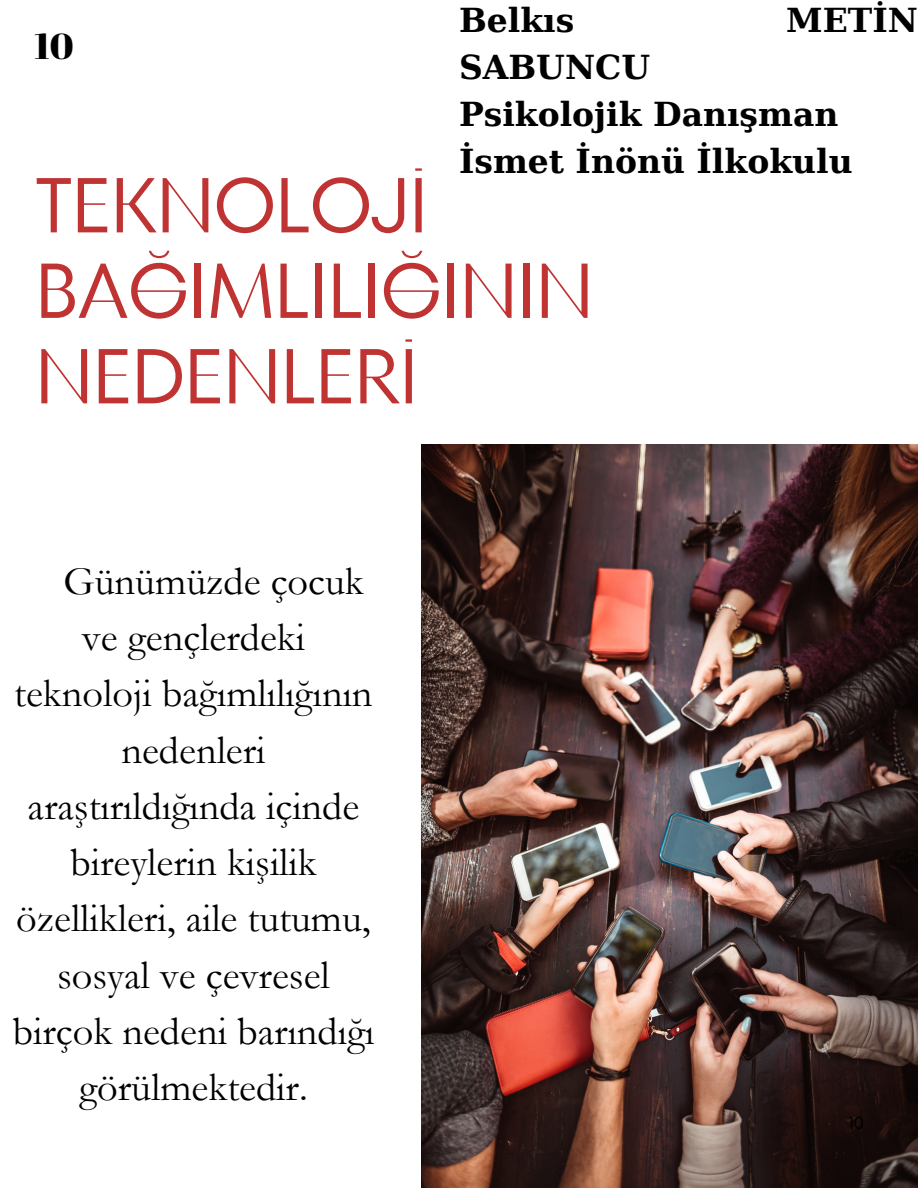
<style>
.page{position:relative;width:918px;height:1188px;background:#fff}
.page>*{position:absolute;margin:0;border:0;box-sizing:border-box;transform-origin:0 0}
.t1{font:77.55px/85.5px "TT Fors Display";color:#bf3333}
.t2{font:40.5px "Garamond";color:#000}
.t3{font:36px "Abril Fatface";color:#000}
.t4{font:700 33px "DejaVu Serif";color:#000}
.t5{font:18px "Glacial Indifference";color:#000001}
</style>
<div class="page">
<img style="left:422px;top:444px;width:496px;height:744px">
<p class="t4" style="left:459px;top:1px;width:117px">Belkıs</p>
<p class="t4" style="left:786px;top:1px;width:133px">METİN</p>
<p class="t4" style="left:459px;top:48px;width:193px">SABUNCU</p>
<p class="t4" style="left:459px;top:95px;width:381px">Psikolojik Danışman</p>
<h2 class="t4" style="left:459px;top:142px;width:395px">İsmet İnönü İlkokulu</h2>
<p class="t3" style="left:34px;top:21px;width:41px">10</p>
<h1 class="t1" style="left:36px;top:162px;width:559px">TEKNOLOJİ<br>BAĞIMLILIĞININ<br>NEDENLERİ</h1>
<p class="t2" style="left:64px;top:559px;width:302px">Günümüzde çocuk</p>
<p class="t2" style="left:82px;top:615px;width:225px">ve gençlerdeki</p>
<p class="t2" style="left:14px;top:671px;width:360px">teknoloji bağımlılığının</p>
<p class="t2" style="left:121px;top:728px;width:146px">nedenleri</p>
<p class="t2" style="left:28px;top:784px;width:333px">araştırıldığında içinde</p>
<p class="t2" style="left:70px;top:840px;width:248px">bireylerin kişilik</p>
<p class="t2" style="left:16px;top:896px;width:356px">özellikleri, aile tutumu,</p>
<p class="t2" style="left:57px;top:953px;width:274px">sosyal ve çevresel</p>
<p class="t2" style="left:12px;top:1009px;width:364px">birçok nedeni barındığı</p>
<p class="t2" style="left:79px;top:1065px;width:230px">görülmektedir.</p>
<p class="t5" style="left:849px;top:1112px;width:17px">10</p>
</div>
